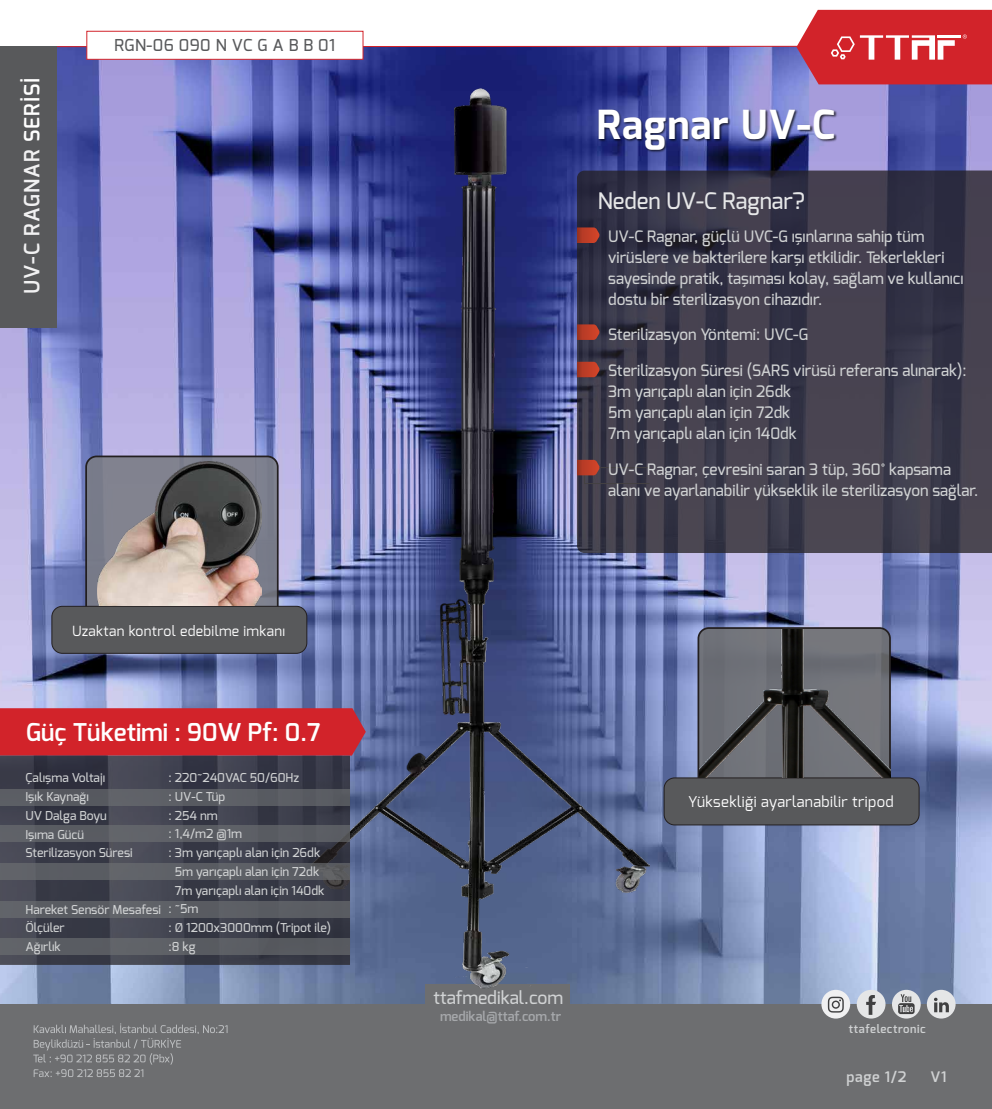
<style>
.page{position:relative;width:992px;height:1109px;background:#fff}
.page>*{position:absolute;margin:0;border:0;box-sizing:border-box;transform-origin:0 0}
.t1{font:700 40.07px "Exo";letter-spacing:.025em;color:#fff}
.t2{font:600 24.5px "Exo";color:#fff}
.t3{font:500 22.75px "Exo";color:#e6e7e8}
.t4{font:600 21px "Exo";letter-spacing:.05em;color:#f1f1f2}
.t5{font:500 17.68px "Exo";color:#d0d2d3}
.t6{font:500 16.45px "Exo";letter-spacing:.025em;color:#58595b}
.t7{font:500 15.75px/21px "Exo";color:#d0d2d3}
.t8{font:14.88px "Exo";letter-spacing:.025em;color:#fff}
.t9{font:600 14.53px "Exo";letter-spacing:.05em;color:#cfd1d2}
.t10{font:14px "Exo";letter-spacing:.025em;color:#fff}
.t11{font:600 13.12px "Exo";color:#a6a8ab}
.t12{font:500 12.25px/18.7px "Exo";color:#d0d2d3}
.t13{font:600 11.46px "Exo";letter-spacing:.05em;color:#cfd1d2}
.s1{color:#fff}
</style>
<div class="page">
<img style="left:0;top:84px;width:992px;height:920px">
<svg style="left:84px;top:455px;width:195px;height:151px;background:#6e707f"></svg>
<div style="left:52px;top:606px;width:255px;height:47px;background:#58595b;border-radius:10px"></div>
<div style="left:51px;top:606px;width:256px;height:48px;border:1px solid #231f20;border-radius:10px"></div>
<svg style="left:696px;top:626px;width:195px;height:151px"></svg>
<div style="left:664px;top:778px;width:255px;height:47px;background:#58595b;border-radius:10px"></div>
<div style="left:663px;top:777px;width:256px;height:48px;border:1px solid #231f20;border-radius:10px"></div>
<svg style="left:57px;top:10px;width:935px;height:74px"></svg>
<div style="left:86px;top:31px;width:277px;height:29px;background:#fff;border:1px solid #d2232a"></div>
<div style="left:0;top:46px;width:57px;height:282px;background:#58595b"></div>
<img style="left:649px;top:102px;width:191px;height:53px">
<svg style="left:649px;top:170px;width:343px;height:383px;background:#3d3b4b"></svg>
<img style="left:699px;top:629px;width:191px;height:148px">
<img style="left:97px;top:462px;width:164px;height:144px">
<div style="left:0;top:1004px;width:992px;height:105px;background:#6d6e70"></div>
<svg style="left:33px;top:1023px;width:194px;height:54px"></svg>
<div style="left:425px;top:984px;width:144px;height:29px;background:#6d6e70"></div>
<svg style="left:821px;top:989px;width:29px;height:29px"></svg>
<svg style="left:828px;top:996px;width:15px;height:16px"></svg>
<div style="left:856px;top:989px;width:29px;height:29px;background:#e5e6e7;border-radius:50%"></div>
<svg style="left:866px;top:995px;width:10px;height:19px"></svg>
<svg style="left:892px;top:989px;width:28px;height:29px"></svg>
<svg style="left:898px;top:994px;width:16px;height:20px"></svg>
<div style="left:927px;top:989px;width:28px;height:29px;background:#e5e6e7;border-radius:50%"></div>
<svg style="left:934px;top:997px;width:15px;height:15px"></svg>
<img style="left:311px;top:51px;width:338px;height:940px">
<div style="left:0;top:708px;width:366px;height:47px;background:#d2232a"></div>
<svg style="left:0;top:755px;width:350px;height:210px;background:#3d3e4a"></svg>
<div style="left:0;top:789px;width:350px;height:16px;background:#5b5d63"></div>
<div style="left:0;top:825px;width:350px;height:16px;background:#5b5e64"></div>
<div style="left:0;top:863px;width:350px;height:17px;background:#5b5d63"></div>
<div style="left:0;top:901px;width:350px;height:16px;background:#5a5d63"></div>
<div style="left:0;top:938px;width:350px;height:16px;background:#595c62"></div>
<h3 class="t4" style="left:19px;top:294px;width:218px;rotate:-90deg">UV-C RAGNAR <span class="s1">SERİSİ</span></h3>
<p class="t6" style="left:114px;top:35px;width:222px">RGN-06 090 N VC G A B B 01</p>
<p class="t10" style="left:72px;top:621px;width:215px">Uzaktan kontrol edebilme imkanı</p>
<h2 class="t2" style="left:26px;top:716px;width:296px">Güç Tüketimi : 90W Pf: 0.7</h2>
<p class="t12" style="left:26px;top:768px;width:109px">Çalışma Voltajı<br>Işık Kaynağı<br>UV Dalga Boyu<br>Işıma Gücü<br>Sterilizasyon Süresi</p>
<p class="t12" style="left:168px;top:768px;width:132px">: 220~240VAC 50/60Hz</p>
<p class="t12" style="left:168px;top:787px;width:58px">: UV-C Tüp</p>
<p class="t12" style="left:168px;top:805px;width:51px">: 254 nm</p>
<p class="t12" style="left:168px;top:824px;width:75px">: 1,4/m2 @1m</p>
<p class="t12" style="left:168px;top:843px;width:153px">: 3m yarıçaplı alan için 26dk</p>
<p class="t12" style="left:175px;top:862px;width:146px">5m yarıçaplı alan için 72dk</p>
<p class="t12" style="left:175px;top:881px;width:151px">7m yarıçaplı alan için 140dk</p>
<p class="t12" style="left:168px;top:899px;width:31px">: ~5m</p>
<p class="t12" style="left:168px;top:918px;width:164px">: Ø 1200x3000mm (Tripot ile)</p>
<p class="t12" style="left:168px;top:937px;width:29px">:8 kg</p>
<p class="t12" style="left:26px;top:899px;width:137px">Hareket Sensör Mesafesi<br>Ölçüler<br>Ağırlık</p>
<h1 class="t1" style="left:597px;top:99px;width:240px">Ragnar UV-C</h1>
<h3 class="t3" style="left:598px;top:186px;width:209px">Neden UV-C Ragnar?</h3>
<p class="t7" style="left:608px;top:226px;width:357px">UV-C Ragnar, güçlü UVC-G ışınlarına sahip tüm virüslere ve bakterilere karşı etkilidir. Tekerlekleri sayesinde pratik, taşıması kolay, sağlam ve kullanıcı dostu bir sterilizasyon cihazıdır.</p>
<p class="t7" style="left:608px;top:324px;width:201px">Sterilizasyon Yöntemi: UVC-G</p>
<p class="t7" style="left:608px;top:360px;width:360px">Sterilizasyon Süresi (SARS virüsü referans alınarak):<br>3m yarıçaplı alan için 26dk<br>5m yarıçaplı alan için 72dk<br>7m yarıçaplı alan için 140dk</p>
<p class="t7" style="left:608px;top:458px;width:372px">UV-C Ragnar, çevresini saran 3 tüp, 360° kapsama alanı ve ayarlanabilir yükseklik ile sterilizasyon sağlar.</p>
<p class="t5" style="left:433px;top:985px;width:131px">ttafmedikal.com</p>
<p class="t11" style="left:440px;top:1008px;width:123px">medikal@ttaf.com.tr</p>
<p class="t8" style="left:688px;top:792px;width:207px">Yüksekliği ayarlanabilir tripod</p>
<p class="t13" style="left:849px;top:1021px;width:78px">ttafelectronic</p>
<p class="t9" style="left:846px;top:1067px;width:61px">page 1/2</p>
<p class="t9" style="left:930px;top:1067px;width:17px">V1</p>
</div>
